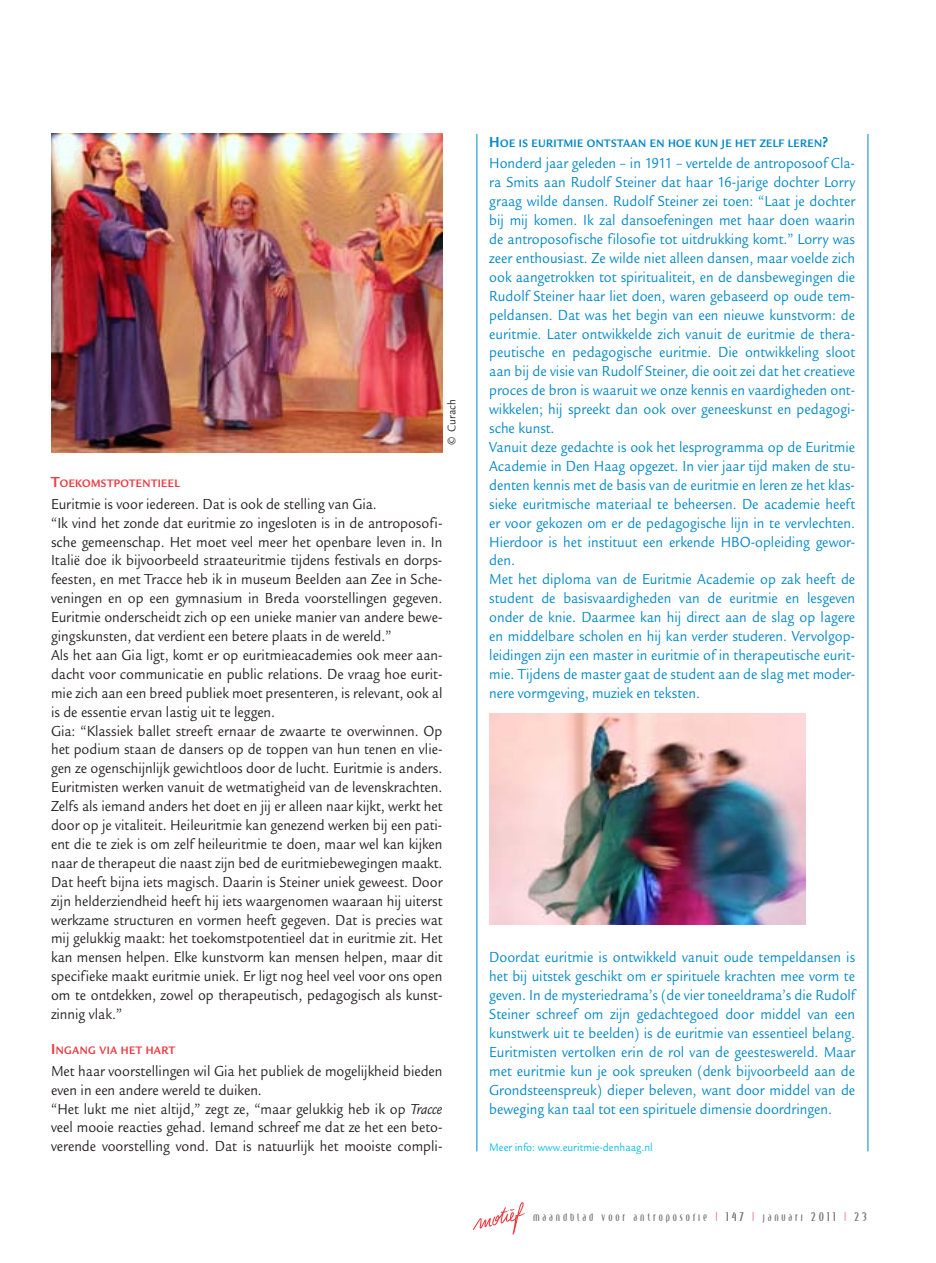
<style>
.page{position:relative;width:936px;height:1263px;background:#fff}
.page>*{position:absolute;margin:0;border:0;box-sizing:border-box;transform-origin:0 0}
.t1{font:15.75px/18.9px "Legacy San ITC";color:#0088c7;scale:.9 1}
.t2{font:15.75px/18.9px "Legacy San ITC";color:#231f20;scale:.9 1}
.t3{font:12px "Legacy San ITC";color:#02bce5;scale:.9 1}
.t4{font:12px "Legacy San ITC";color:#231f20;scale:.9 1}
.t5{font:700 11.85px "Legacy San ITC";letter-spacing:.04em;color:#0088c7;scale:.9 1}
.t6{font:700 11.85px "Legacy San ITC";letter-spacing:.04em;color:#ee3a41;scale:.9 1}
.t7{font:9px "Eternity";letter-spacing:.355em;color:#717275;scale:.9 1}
.s1{font-size:15.75px}
.s2{font-style:italic}
.s3{font-size:12px;color:#ee3a41}
.s4{font-size:12px}
</style>
<div class="page">
<svg style="left:473px;top:1202px;width:52px;height:32px"></svg>
<hr style="left:476px;top:134px;width:1px;height:1017px;background:#0088c7">
<hr style="left:867px;top:134px;width:1px;height:1017px;background:#0088c7">
<img style="left:489px;top:713px;width:316px;height:211px">
<img style="left:51px;top:134px;width:391px;height:318px">
<p class="t4" style="left:445px;top:445px;width:53px;rotate:-90deg">© Curach</p>
<p class="t6" style="left:51px;top:476px;width:144px"><span class="s1">T</span>OEKOMSTPOTENTIEEL</p>
<p class="t2" style="left:51px;top:494px;width:436px">Euritmie is voor iedereen. Dat is ook de stelling van Gia.<br>“Ik vind het zonde dat euritmie zo ingesloten is in de antroposofi&shy;sche gemeenschap. Het moet veel meer het openbare leven in. In Italië doe ik bijvoorbeeld straateuritmie tijdens festivals en dorps&shy;feesten, en met Tracce heb ik in museum Beelden aan Zee in Sche&shy;veningen en op een gymnasium in Breda voorstellingen gegeven.<br>Euritmie onderscheidt zich op een unieke manier van andere bewe&shy;gingskunsten, dat verdient een betere plaats in de wereld.”<br>Als het aan Gia ligt, komt er op euritmieacademies ook meer aan&shy;dacht voor communicatie en public relations. De vraag hoe eurit&shy;mie zich aan een breed publiek moet presenteren, is relevant, ook al is de essentie ervan lastig uit te leggen.<br>Gia: “Klassiek ballet streeft ernaar de zwaarte te overwinnen. Op het podium staan de dansers op de toppen van hun tenen en vlie&shy;gen ze ogenschijnlijk gewichtloos door de lucht. Euritmie is anders.<br>Euritmisten werken vanuit de wetmatigheid van de levenskrachten.<br>Zelfs als iemand anders het doet en jij er alleen naar kijkt, werkt het door op je vitaliteit. Heileuritmie kan genezend werken bij een pati&shy;ënt die te ziek is om zelf heileuritmie te doen, maar wel kan kijken naar de therapeut die naast zijn bed de euritmiebewegingen maakt.<br>Dat heeft bijna iets magisch. Daarin is Steiner uniek geweest. Door zijn helderziendheid heeft hij iets waargenomen waaraan hij uiterst werkzame structuren en vormen heeft gegeven. Dat is precies wat mij gelukkig maakt: het toekomstpotentieel dat in euritmie zit. Het kan mensen helpen. Elke kunstvorm kan mensen helpen, maar dit specifieke maakt euritmie uniek. Er ligt nog heel veel voor ons open om te ontdekken, zowel op therapeutisch, pedagogisch als kunst&shy;zinnig vlak.”</p>
<p class="t6" style="left:51px;top:1043px;width:139px"><span class="s1">I</span> NGANG VIA HET HART</p>
<p class="t2" style="left:51px;top:1061px;width:436px">Met haar voorstellingen wil Gia het publiek de mogelijkheid bieden even in een andere wereld te duiken.<br>“Het lukt me niet altijd,” zegt ze, “maar gelukkig heb ik op <span class="s2">Tracce </span>veel mooie reacties gehad. Iemand schreef me dat ze het een beto&shy;verende voorstelling vond. Dat is natuurlijk het mooiste compli-</p>
<p class="t5" style="left:489px;top:136px;width:378px"><span class="s1">H</span> OE IS EURITMIE ONTSTAAN EN HOE KUN JE HET ZELF LEREN<span class="s1">?</span></p>
<p class="t1" style="left:489px;top:154px;width:408px">Honderd jaar geleden – in 1911 – vertelde de antroposoof Cla&shy;ra Smits aan Rudolf Steiner dat haar 16-jarige dochter Lorry graag wilde dansen. Rudolf Steiner zei toen: “Laat je dochter bij mij komen. Ik zal dansoefeningen met haar doen waarin de antroposofische filosofie tot uitdrukking komt.” Lorry was zeer enthousiast. Ze wilde niet alleen dansen, maar voelde zich ook aangetrokken tot spiritualiteit, en de dansbewegingen die Rudolf Steiner haar liet doen, waren gebaseerd op oude tem&shy;peldansen. Dat was het begin van een nieuwe kunstvorm: de euritmie. Later ontwikkelde zich vanuit de euritmie de thera&shy;peutische en pedagogische euritmie. Die ontwikkeling sloot aan bij de visie van Rudolf Steiner, die ooit zei dat het creatieve proces de bron is waaruit we onze kennis en vaardigheden ont&shy;wikkelen; hij spreekt dan ook over geneeskunst en pedagogi&shy;sche kunst.<br>Vanuit deze gedachte is ook het lesprogramma op de Euritmie Academie in Den Haag opgezet. In vier jaar tijd maken de stu&shy;denten kennis met de basis van de euritmie en leren ze het klas&shy;sieke euritmische materiaal te beheersen. De academie heeft er voor gekozen om er de pedagogische lijn in te vervlechten.<br>Hierdoor is het instituut een erkende HBO-opleiding gewor&shy;den.<br>Met het diploma van de Euritmie Academie op zak heeft de student de basisvaardigheden van de euritmie en lesgeven onder de knie. Daarmee kan hij direct aan de slag op lagere en middelbare scholen en hij kan verder studeren. Vervolgop&shy;leidingen zijn een master in euritmie of in therapeutische eurit&shy;mie. Tijdens de master gaat de student aan de slag met moder&shy;nere vormgeving, muziek en teksten.</p>
<p class="t1" style="left:489px;top:948px;width:408px;text-align:justify">Doordat euritmie is ontwikkeld vanuit oude tempeldansen is het bij uitstek geschikt om er spirituele krachten mee vorm te geven. In de mysteriedrama’s (de vier toneeldrama’s die Rudolf Steiner schreef om zijn gedachtegoed door middel van een kunstwerk uit te beelden) is de euritmie van essentieel belang.<br>Euritmisten vertolken erin de rol van de geesteswereld. Maar met euritmie kun je ook spreuken (denk bijvoorbeeld aan de Grondsteenspreuk) dieper beleven, want door middel van de beweging kan taal tot een spirituele dimensie doordringen.</p>
<p class="t3" style="left:489px;top:1141px;width:183px">Meer info: www.euritmie-denhaag.nl</p>
<p class="t7" style="left:533px;top:1213px;width:372px">maandblad voor antroposofie <span class="s3">|</span> <span class="s4">147</span> <span class="s3">|</span> januari <span class="s4">2011</span> <span class="s3">|</span> <span class="s4">23</span></p>
</div>
